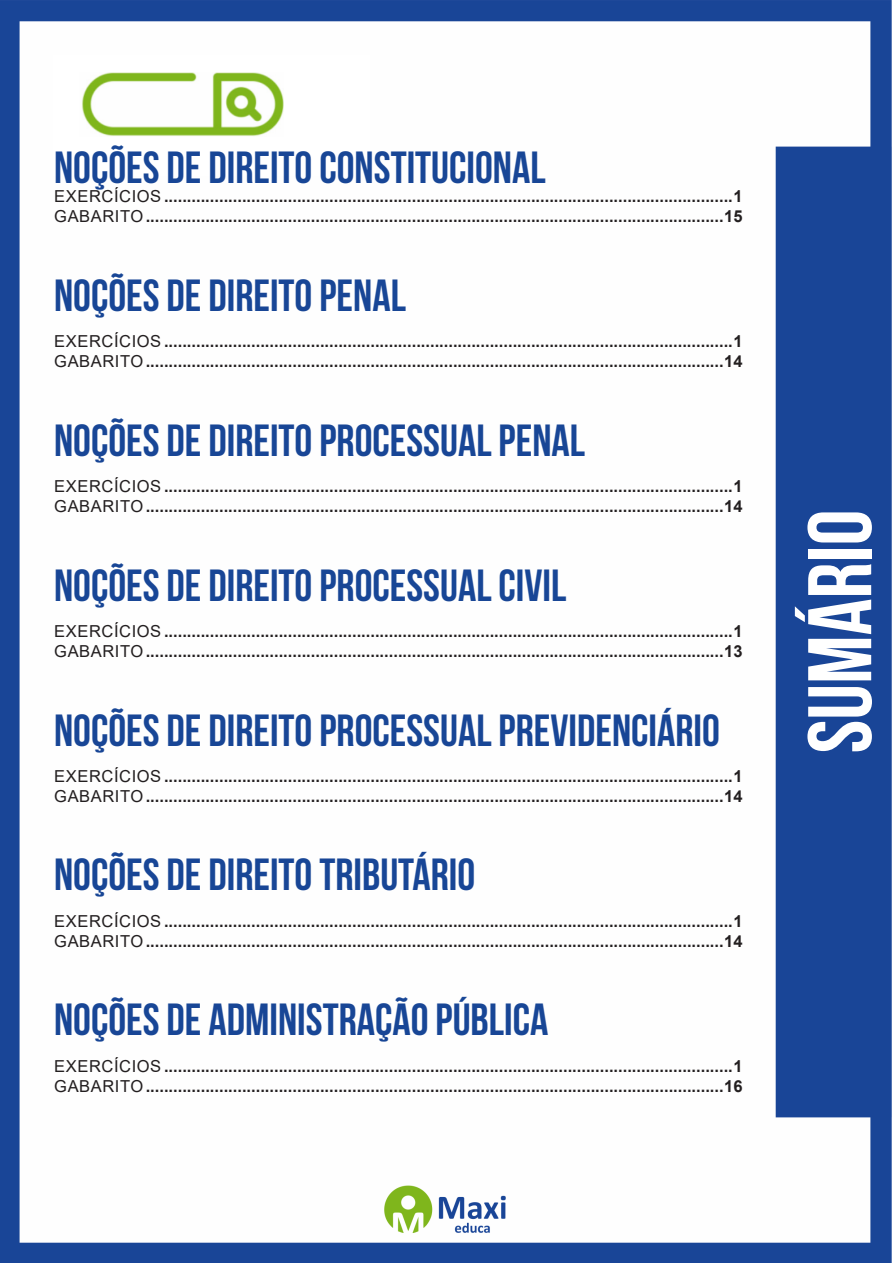
<style>
.page{position:relative;width:893px;height:1263px;background:#fff}
.page>*{position:absolute;margin:0;border:0;box-sizing:border-box;transform-origin:0 0}
.t1{font:700 90px "Bebas Neue";color:#fff}
.t2{font:700 45px "Bebas Neue";color:#184696}
.t3{font:700 16.5px "Arial";color:#231f20}
.s1{font-weight:400}
</style>
<div class="page">
<img style="left:0;top:0;width:892px;height:1263px">
<div style="left:53px;top:55px;width:317px;height:121px;background:#fff"></div>
<img style="left:82px;top:72px;width:201px;height:64px">
<p class="t2" style="left:54px;top:142px;width:493px">NOÇÕES DE DIREITO CONSTITUCIONAL</p>
<p class="t3" style="left:54px;top:185px;width:690px"><span class="s1">EXERCÍCIOS</span> ............................................................................................................................1</p>
<p class="t3" style="left:54px;top:205px;width:690px"><span class="s1">GABARITO</span>..............................................................................................................................15</p>
<p class="t2" style="left:54px;top:270px;width:353px">NOÇÕES DE DIREITO PENAL</p>
<p class="t3" style="left:54px;top:330px;width:690px"><span class="s1">EXERCÍCIOS</span> ............................................................................................................................1</p>
<p class="t3" style="left:54px;top:350px;width:690px"><span class="s1">GABARITO</span>..............................................................................................................................14</p>
<p class="t2" style="left:54px;top:415px;width:533px">NOÇÕES DE DIREITO PROCESSUAL PENAL</p>
<p class="t3" style="left:54px;top:475px;width:690px"><span class="s1">EXERCÍCIOS</span> ............................................................................................................................1</p>
<p class="t3" style="left:54px;top:495px;width:690px"><span class="s1">GABARITO</span>..............................................................................................................................14</p>
<p class="t2" style="left:54px;top:560px;width:514px">NOÇÕES DE DIREITO PROCESSUAL CIVIL</p>
<p class="t3" style="left:54px;top:620px;width:690px"><span class="s1">EXERCÍCIOS</span> ............................................................................................................................1</p>
<p class="t3" style="left:54px;top:640px;width:690px"><span class="s1">GABARITO</span>..............................................................................................................................13</p>
<p class="t2" style="left:54px;top:705px;width:667px">NOÇÕES DE DIREITO PROCESSUAL PREVIDENCIÁRIO</p>
<p class="t3" style="left:54px;top:765px;width:690px"><span class="s1">EXERCÍCIOS</span> ............................................................................................................................1</p>
<p class="t3" style="left:54px;top:785px;width:690px"><span class="s1">GABARITO</span>..............................................................................................................................14</p>
<p class="t2" style="left:54px;top:850px;width:423px">NOÇÕES DE DIREITO TRIBUTÁRIO</p>
<p class="t3" style="left:54px;top:910px;width:690px"><span class="s1">EXERCÍCIOS</span> ............................................................................................................................1</p>
<p class="t3" style="left:54px;top:930px;width:690px"><span class="s1">GABARITO</span>..............................................................................................................................14</p>
<p class="t2" style="left:54px;top:995px;width:496px">NOÇÕES DE ADMINISTRAÇÃO PÚBLICA</p>
<p class="t3" style="left:54px;top:1055px;width:690px"><span class="s1">EXERCÍCIOS</span> ............................................................................................................................1</p>
<p class="t3" style="left:54px;top:1075px;width:690px"><span class="s1">GABARITO</span>..............................................................................................................................16</p>
<h1 class="t1" style="left:791px;top:753px;width:245px;rotate:-90deg">SUMÁRIO</h1>
</div>
